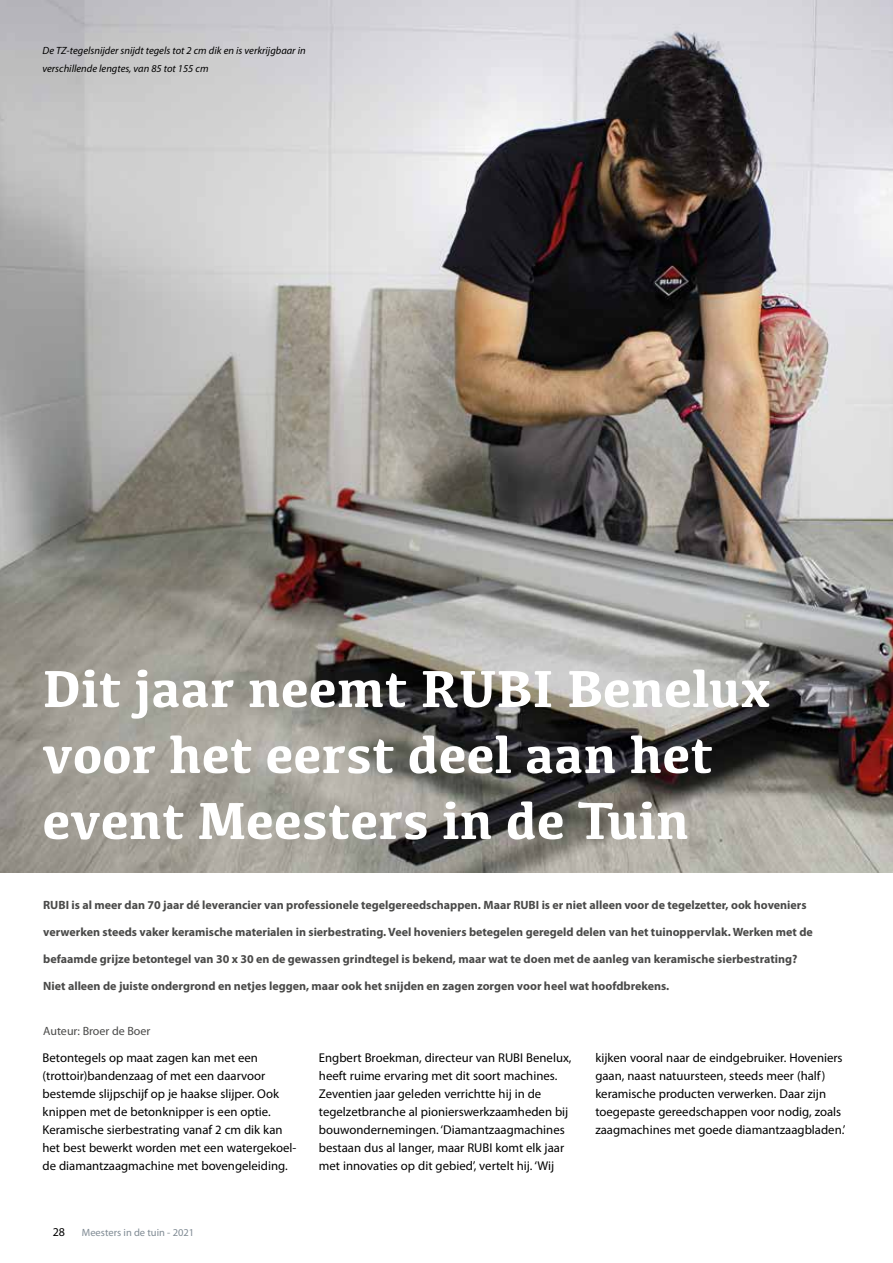
<style>
.page{position:relative;width:893px;height:1263px;background:#fff}
.page>*{position:absolute;margin:0;border:0;box-sizing:border-box;transform-origin:0 0}
.t1{font:700 54px/66px "Kefa";color:#fff}
.t2{font:12.75px/18px "Myriad Pro";color:#000}
.t3{font:700 12px "Myriad Pro";color:#4a4a49}
.t4{font:12px "Myriad Pro";color:#4a4a49}
.t5{font:12px "Myriad Pro";color:#000}
.t6{font:italic 10.5px/18px "Myriad Pro";color:#000}
.t7{font:10.5px "Myriad Pro";color:#808b94}
</style>
<div class="page">
<img style="left:0;top:0;width:893px;height:872px">
<p class="t6" style="left:43px;top:41px;width:265px">De TZ-tegelsnijder snijdt tegels tot 2 cm dik en is verkrijgbaar in verschillende lengtes, van 85 tot 155 cm</p>
<h1 class="t1" style="left:43px;top:653px;width:730px">Dit jaar neemt RUBI Benelux voor het eerst deel aan het event Meesters in de Tuin</h1>
<p class="t3" style="left:43px;top:897px;width:765px">RUBI is al meer dan 70 jaar dé leverancier van professionele tegelgereedschappen. Maar RUBI is er niet alleen voor de tegelzetter, ook hoveniers</p>
<p class="t3" style="left:43px;top:924px;width:771px">verwerken steeds vaker keramische materialen in sierbestrating. Veel hoveniers betegelen geregeld delen van het tuinoppervlak. Werken met de</p>
<p class="t3" style="left:43px;top:951px;width:756px">befaamde grijze betontegel van 30 x 30 en de gewassen grindtegel is bekend, maar wat te doen met de aanleg van keramische sierbestrating?</p>
<p class="t3" style="left:43px;top:978px;width:628px">Niet alleen de juiste ondergrond en netjes leggen, maar ook het snijden en zagen zorgen voor heel wat hoofdbrekens.</p>
<p class="t4" style="left:43px;top:1024px;width:109px">Auteur: Broer de Boer</p>
<p class="t2" style="left:43px;top:1049px;width:256px">Betontegels op maat zagen kan met een (trottoir)bandenzaag of met een daarvoor bestemde slijpschijf op je haakse slijper. Ook knippen met de betonknipper is een optie.<br>Keramische sierbestrating vanaf 2 cm dik kan het best bewerkt worden met een watergekoel&shy;de diamantzaagmachine met bovengeleiding.</p>
<p class="t2" style="left:319px;top:1049px;width:254px">Engbert Broekman, directeur van RUBI Benelux, heeft ruime ervaring met dit soort machines.<br>Zeventien jaar geleden verrichtte hij in de tegelzetbranche al pionierswerkzaamheden bij bouwondernemingen. ‘Diamantzaagmachines bestaan dus al langer, maar RUBI komt elk jaar met innovaties op dit gebied’, vertelt hij. ‘Wij</p>
<p class="t2" style="left:595px;top:1049px;width:252px">kijken vooral naar de eindgebruiker. Hoveniers gaan, naast natuursteen, steeds meer (half) keramische producten verwerken. Daar zijn toegepaste gereedschappen voor nodig, zoals zaagmachines met goede diamantzaagbladen.’</p>
<p class="t5" style="left:53px;top:1224px;width:14px">28</p>
<p class="t7" style="left:82px;top:1226px;width:114px">Meesters in de tuin - 2021</p>
</div>
